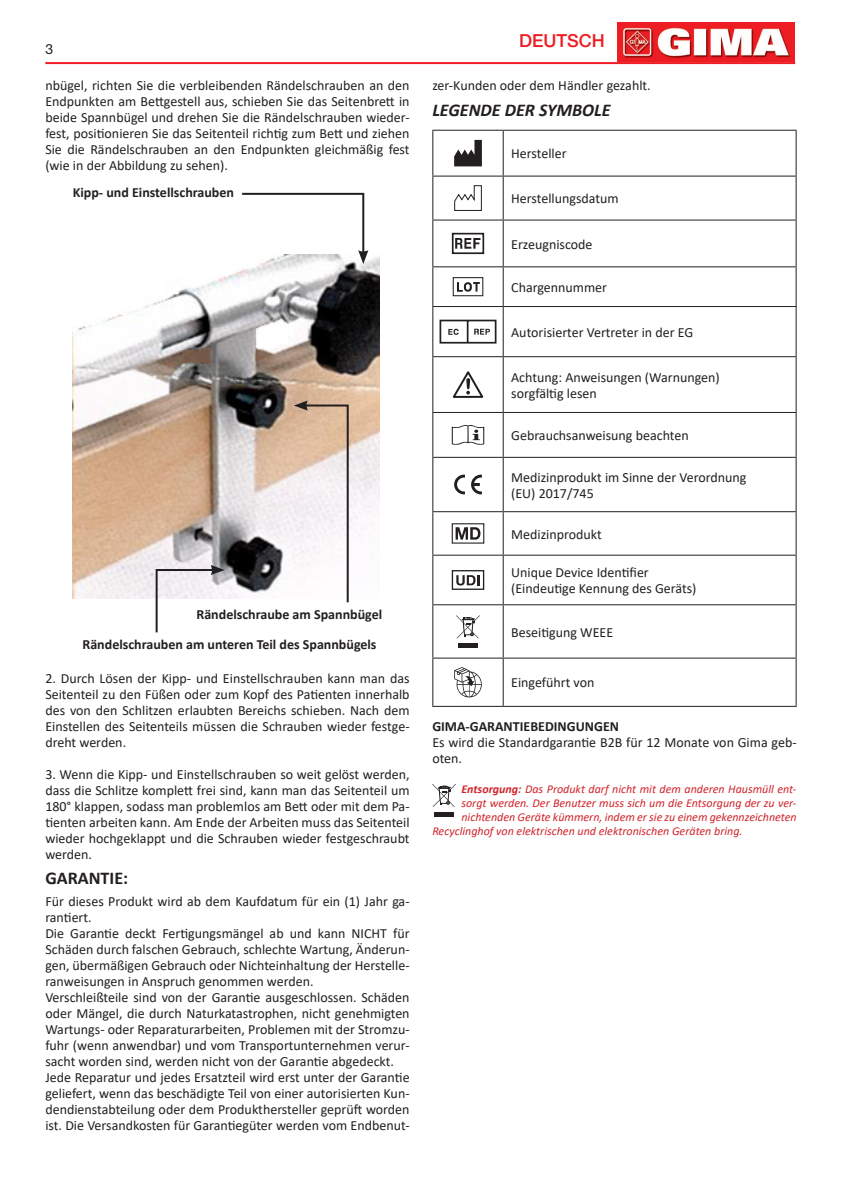
<style>
.page{position:relative;width:842px;height:1191px;background:#fff}
.page>*{position:absolute;margin:0;border:0;box-sizing:border-box;transform-origin:0 0}
.Simboli_titolo{font:italic 700 18px "Calibri";color:#231f20}
.Paragrafo{font:700 18px "Calibri";color:#231f20}
.t1{font:500 18px "Helvetica Neue LT Std";color:#ee1d23}
.Testo_7_pt{font:14px/16px "Calibri";color:#231f20;text-align:justify}
.Testo_7_pt-2{font:700 14px "Calibri";color:#231f20}
.t2{font:14px "Helvetica Neue LT Std";color:#231f20}
.Smaltimento{font:italic 12px "Calibri";color:#d1232a}
.s1{font-weight:700}
</style>
<div class="page">
<hr style="left:45px;top:62px;width:750px;height:2px;background:#ee1d23">
<img style="left:618px;top:23px;width:176px;height:39px">
<img style="left:73px;top:256px;width:306px;height:342px">
<svg style="left:240px;top:192px;width:128px;height:72px"></svg>
<svg style="left:294px;top:400px;width:56px;height:203px"></svg>
<svg style="left:155px;top:565px;width:70px;height:68px"></svg>
<hr style="left:432px;top:130px;width:71px;height:1px;background:#231f20">
<hr style="left:432px;top:131px;width:1px;height:45px;background:#231f20">
<hr style="left:503px;top:130px;width:294px;height:1px;background:#231f20">
<hr style="left:503px;top:131px;width:1px;height:45px;background:#231f20">
<hr style="left:796px;top:131px;width:1px;height:45px;background:#231f20">
<hr style="left:432px;top:176px;width:71px;height:1px;background:#231f20">
<hr style="left:432px;top:177px;width:1px;height:42px;background:#231f20">
<hr style="left:503px;top:176px;width:294px;height:1px;background:#231f20">
<hr style="left:503px;top:177px;width:1px;height:42px;background:#231f20">
<hr style="left:796px;top:177px;width:1px;height:42px;background:#231f20">
<hr style="left:432px;top:219px;width:71px;height:1px;background:#231f20">
<hr style="left:432px;top:220px;width:1px;height:46px;background:#231f20">
<hr style="left:503px;top:219px;width:294px;height:1px;background:#231f20">
<hr style="left:503px;top:220px;width:1px;height:46px;background:#231f20">
<hr style="left:796px;top:220px;width:1px;height:46px;background:#231f20">
<hr style="left:432px;top:266px;width:71px;height:1px;background:#231f20">
<hr style="left:432px;top:267px;width:1px;height:39px;background:#231f20">
<hr style="left:503px;top:266px;width:294px;height:1px;background:#231f20">
<hr style="left:503px;top:267px;width:1px;height:39px;background:#231f20">
<hr style="left:796px;top:267px;width:1px;height:39px;background:#231f20">
<hr style="left:432px;top:306px;width:71px;height:1px;background:#231f20">
<hr style="left:432px;top:307px;width:1px;height:49px;background:#231f20">
<hr style="left:503px;top:306px;width:294px;height:1px;background:#231f20">
<hr style="left:503px;top:307px;width:1px;height:49px;background:#231f20">
<hr style="left:796px;top:307px;width:1px;height:49px;background:#231f20">
<hr style="left:432px;top:356px;width:71px;height:1px;background:#231f20">
<hr style="left:432px;top:357px;width:1px;height:55px;background:#231f20">
<hr style="left:503px;top:356px;width:294px;height:1px;background:#231f20">
<hr style="left:503px;top:357px;width:1px;height:55px;background:#231f20">
<hr style="left:796px;top:357px;width:1px;height:55px;background:#231f20">
<hr style="left:432px;top:412px;width:71px;height:1px;background:#231f20">
<hr style="left:432px;top:413px;width:1px;height:44px;background:#231f20">
<hr style="left:503px;top:412px;width:294px;height:1px;background:#231f20">
<hr style="left:503px;top:413px;width:1px;height:44px;background:#231f20">
<hr style="left:796px;top:413px;width:1px;height:44px;background:#231f20">
<hr style="left:432px;top:457px;width:71px;height:1px;background:#231f20">
<hr style="left:432px;top:458px;width:1px;height:53px;background:#231f20">
<hr style="left:503px;top:457px;width:294px;height:1px;background:#231f20">
<hr style="left:503px;top:458px;width:1px;height:53px;background:#231f20">
<hr style="left:796px;top:458px;width:1px;height:53px;background:#231f20">
<hr style="left:432px;top:511px;width:71px;height:1px;background:#231f20">
<hr style="left:432px;top:512px;width:1px;height:42px;background:#231f20">
<hr style="left:503px;top:511px;width:294px;height:1px;background:#231f20">
<hr style="left:503px;top:512px;width:1px;height:42px;background:#231f20">
<hr style="left:796px;top:512px;width:1px;height:42px;background:#231f20">
<hr style="left:432px;top:554px;width:71px;height:1px;background:#231f20">
<hr style="left:432px;top:555px;width:1px;height:49px;background:#231f20">
<hr style="left:503px;top:554px;width:294px;height:1px;background:#231f20">
<hr style="left:503px;top:555px;width:1px;height:49px;background:#231f20">
<hr style="left:796px;top:555px;width:1px;height:49px;background:#231f20">
<hr style="left:432px;top:604px;width:71px;height:1px;background:#231f20">
<hr style="left:432px;top:605px;width:1px;height:52px;background:#231f20">
<hr style="left:503px;top:604px;width:294px;height:1px;background:#231f20">
<hr style="left:503px;top:605px;width:1px;height:52px;background:#231f20">
<hr style="left:796px;top:605px;width:1px;height:52px;background:#231f20">
<hr style="left:432px;top:657px;width:71px;height:1px;background:#231f20">
<hr style="left:432px;top:658px;width:1px;height:48px;background:#231f20">
<hr style="left:503px;top:657px;width:294px;height:1px;background:#231f20">
<hr style="left:503px;top:658px;width:1px;height:48px;background:#231f20">
<hr style="left:796px;top:658px;width:1px;height:48px;background:#231f20">
<hr style="left:432px;top:706px;width:71px;height:1px;background:#231f20">
<hr style="left:503px;top:706px;width:294px;height:1px;background:#231f20">
<svg style="left:454px;top:140px;width:28px;height:26px"></svg>
<svg style="left:454px;top:185px;width:28px;height:26px"></svg>
<div style="left:452px;top:233px;width:32px;height:21px;border:2px solid #231f20"></div>
<svg style="left:455px;top:238px;width:25px;height:11px"></svg>
<svg style="left:457px;top:282px;width:23px;height:10px"></svg>
<div style="left:453px;top:277px;width:30px;height:19px;border:1px solid #231f20"></div>
<svg style="left:439px;top:319px;width:58px;height:25px"></svg>
<svg style="left:452px;top:371px;width:32px;height:27px"></svg>
<svg style="left:452px;top:425px;width:32px;height:20px"></svg>
<svg style="left:454px;top:474px;width:11px;height:20px"></svg>
<svg style="left:471px;top:474px;width:11px;height:20px"></svg>
<div style="left:452px;top:523px;width:32px;height:20px;border:1px solid #231f20"></div>
<svg style="left:456px;top:527px;width:24px;height:12px"></svg>
<div style="left:452px;top:570px;width:32px;height:20px;border:1px solid #231f20"></div>
<svg style="left:456px;top:575px;width:23px;height:10px"></svg>
<div style="left:458px;top:643px;width:20px;height:5px;background:#231f20"></div>
<svg style="left:456px;top:615px;width:24px;height:23px"></svg>
<svg style="left:454px;top:667px;width:28px;height:31px"></svg>
<div style="left:434px;top:811px;width:20px;height:5px;background:#231f20"></div>
<svg style="left:432px;top:783px;width:24px;height:24px"></svg>
<p class="t2" style="left:45px;top:40px;width:9px">3</p>
<p class="Testo_7_pt" style="left:45px;top:77px;width:366px">nbügel, richten Sie die verbleibenden Rändelschrauben an den Endpunkten am Bettgestell aus, schieben Sie das Seitenbrett in beide Spannbügel und drehen Sie die Rändelschrauben wieder&shy;fest, positionieren Sie das Seitenteil richtig zum Bett und ziehen Sie die Rändelschrauben an den Endpunkten gleichmäßig fest (wie in der Abbildung zu sehen).</p>
<p class="Testo_7_pt-2" style="left:73px;top:182px;width:163px">Kipp- und Einstellschrauben</p>
<p class="Testo_7_pt-2" style="left:197px;top:604px;width:187px">Rändelschraube am Spannbügel</p>
<p class="Testo_7_pt-2" style="left:82px;top:634px;width:296px">Rändelschrauben am unteren Teil des Spannbügels</p>
<p class="Testo_7_pt" style="left:45px;top:669px;width:366px">2. Durch Lösen der Kipp- und Einstellschrauben kann man das Seitenteil zu den Füßen oder zum Kopf des Patienten innerhalb des von den Schlitzen erlaubten Bereichs schieben. Nach dem Einstellen des Seitenteils müssen die Schrauben wieder festge&shy;dreht werden.</p>
<p class="Testo_7_pt" style="left:45px;top:765px;width:366px">3. Wenn die Kipp- und Einstellschrauben so weit gelöst werden, dass die Schlitze komplett frei sind, kann man das Seitenteil um 180° klappen, sodass man problemlos am Bett oder mit dem Pa&shy;tienten arbeiten kann. Am Ende der Arbeiten muss das Seitenteil wieder hochgeklappt und die Schrauben wieder festgeschraubt werden.</p>
<p class="Paragrafo" style="left:45px;top:865px;width:84px">GARANTIE:</p>
<p class="Testo_7_pt" style="left:45px;top:893px;width:366px">Für dieses Produkt wird ab dem Kaufdatum für ein (1) Jahr ga&shy;rantiert.</p>
<p class="Testo_7_pt" style="left:45px;top:925px;width:366px">Die Garantie deckt Fertigungsmängel ab und kann NICHT für Schäden durch falschen Gebrauch, schlechte Wartung, Änderun&shy;gen, übermäßigen Gebrauch oder Nichteinhaltung der Herstelle&shy;ranweisungen in Anspruch genommen werden.</p>
<p class="Testo_7_pt" style="left:45px;top:989px;width:366px">Verschleißteile sind von der Garantie ausgeschlossen. Schäden oder Mängel, die durch Naturkatastrophen, nicht genehmigten Wartungs- oder Reparaturarbeiten, Problemen mit der Stromzu&shy;fuhr (wenn anwendbar) und vom Transportunternehmen verur&shy;sacht worden sind, werden nicht von der Garantie abgedeckt.</p>
<p class="Testo_7_pt" style="left:45px;top:1069px;width:366px">Jede Reparatur und jedes Ersatzteil wird erst unter der Garantie geliefert, wenn das beschädigte Teil von einer autorisierten Kun&shy;dendienstabteilung oder dem Produkthersteller geprüft worden ist. Die Versandkosten für Garantiegüter werden vom Endbenut-</p>
<p class="t1" style="left:519px;top:30px;width:87px">DEUTSCH</p>
<p class="Testo_7_pt" style="left:432px;top:77px;width:220px">zer-Kunden oder dem Händler gezahlt.</p>
<p class="Simboli_titolo" style="left:432px;top:97px;width:180px">LEGENDE DER SYMBOLE</p>
<p class="Testo_7_pt" style="left:511px;top:145px;width:57px">Hersteller</p>
<p class="Testo_7_pt" style="left:511px;top:190px;width:109px">Herstellungsdatum</p>
<p class="Testo_7_pt" style="left:511px;top:236px;width:83px">Erzeugniscode</p>
<p class="Testo_7_pt" style="left:511px;top:279px;width:97px">Chargennummer</p>
<p class="Testo_7_pt" style="left:511px;top:324px;width:184px">Autorisierter Vertreter in der EG</p>
<p class="Testo_7_pt" style="left:511px;top:369px;width:210px">Achtung: Anweisungen (Warnungen) sorgfältig lesen</p>
<p class="Testo_7_pt" style="left:511px;top:427px;width:179px">Gebrauchsanweisung beachten</p>
<p class="Testo_7_pt" style="left:511px;top:469px;width:237px">Medizinprodukt im Sinne der Verordnung (EU) 2017/745</p>
<p class="Testo_7_pt" style="left:511px;top:525px;width:92px">Medizinprodukt</p>
<p class="Testo_7_pt" style="left:511px;top:564px;width:187px">Unique Device Identifier (Eindeutige Kennung des Geräts)</p>
<p class="Testo_7_pt" style="left:511px;top:623px;width:104px">Beseitigung WEEE</p>
<p class="Testo_7_pt" style="left:511px;top:674px;width:85px">Eingeführt von</p>
<p class="Testo_7_pt-2" style="left:432px;top:716px;width:188px">GIMA-GARANTIEBEDINGUNGEN</p>
<p class="Testo_7_pt" style="left:432px;top:734px;width:366px">Es wird die Standardgarantie B2B für 12 Monate von Gima geb&shy;oten.</p>
<p class="Smaltimento" style="left:461px;top:780px;width:337px"><span class="s1">Entsorgung:</span> Das Produkt darf nicht mit dem anderen Hausmüll ent-</p>
<p class="Smaltimento" style="left:461px;top:794px;width:337px">sorgt werden. Der Benutzer muss sich um die Entsorgung der zu ver-</p>
<p class="Smaltimento" style="left:461px;top:808px;width:337px">nichtenden Geräte kümmern, indem er sie zu einem gekennzeichneten</p>
<p class="Smaltimento" style="left:432px;top:822px;width:312px">Recyclinghof von elektrischen und elektronischen Geräten bring.</p>
</div>
